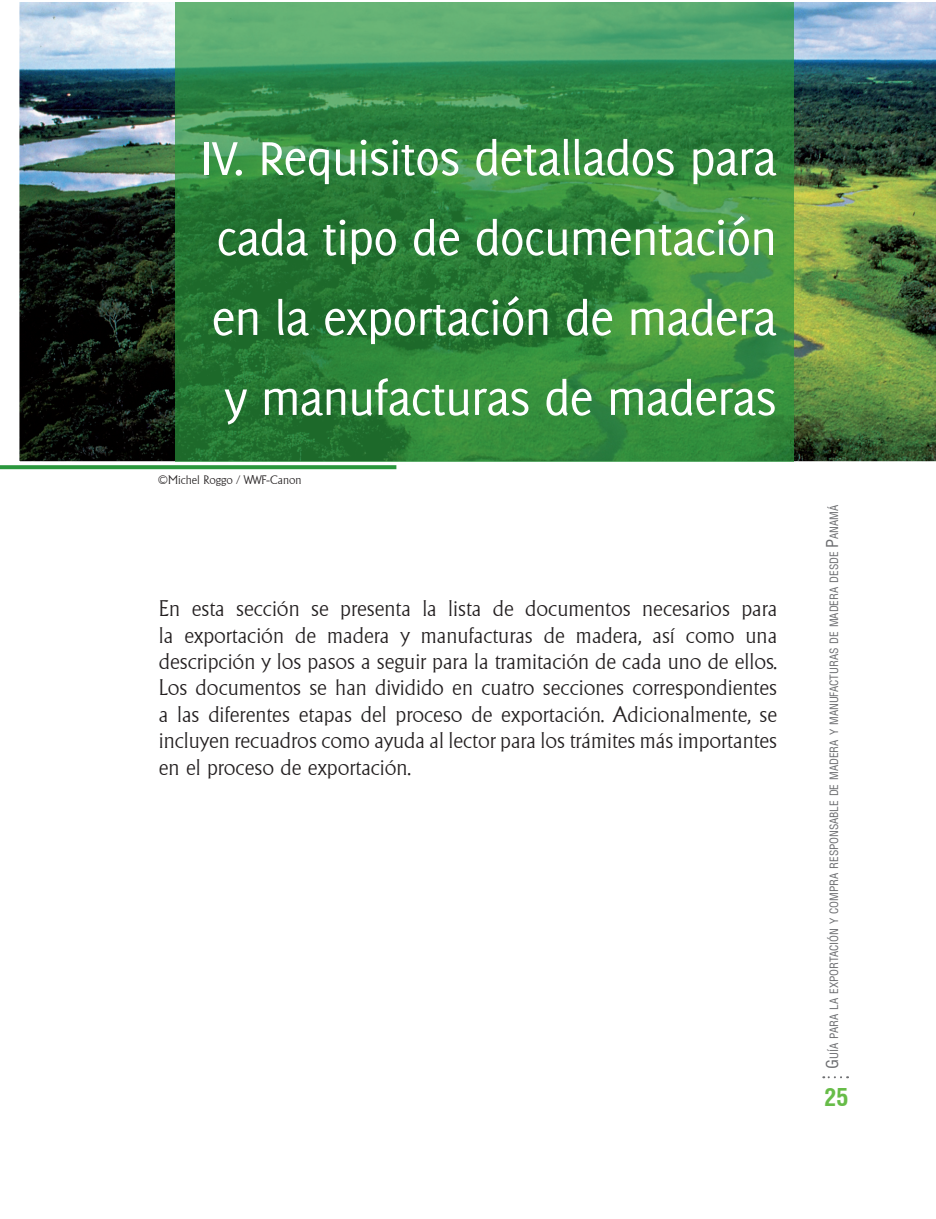
<style>
.page{position:relative;width:936px;height:1219px;background:#fff}
.page>*{position:absolute;margin:0;border:0;box-sizing:border-box;transform-origin:0 0}
.t1{font:52px/80px "Delicious";letter-spacing:-.025em;color:#fff;text-align:justify}
.t2{font:700 condensed 24px "Switzerland";color:#67bc48}
.t3{font:200 22px/26.4px "Alberta";color:#231f20;text-align:justify}
.t4{font:200 12px "Alberta";color:#231f20}
.t5{font:11.2px "Switzerland Condensed";color:#6c6d70}
.s1{font-size:16px}
</style>
<div class="page">
<svg style="left:823px;top:1076px;width:18px;height:2px"></svg>
<img style="left:19px;top:2px;width:916px;height:460px">
<svg style="left:175px;top:2px;width:618px;height:459px;background:#368943"></svg>
<svg style="left:0;top:465px;width:396px;height:4px;background:#349c46"></svg>
<h1 class="t1" style="left:200px;top:117px;width:578px">IV. Requisitos detallados para cada tipo de documentación en la exportación de madera y manufacturas de maderas</h1>
<p class="t4" style="left:158px;top:473px;width:145px">©Michel Roggo / WWF-Canon</p>
<p class="t3" style="left:159px;top:595px;width:620px">En esta sección se presenta la lista de documentos necesarios para la exportación de madera y manufacturas de madera, así como una descripción y los pasos a seguir para la tramitación de cada uno de ellos.<br>Los documentos se han dividido en cuatro secciones correspondientes a las diferentes etapas del proceso de exportación. Adicionalmente, se incluyen recuadros como ayuda al lector para los trámites más importantes en el proceso de exportación.</p>
<p class="t5" style="left:827px;top:1069px;width:566px;rotate:-90deg"><span class="s1">G</span>uía para la exportación y compra responsable de madera y manufacturas de madera desde <span class="s1">P</span>anamá</p>
<p class="t2" style="left:824px;top:1082px;width:25px">25</p>
</div>
